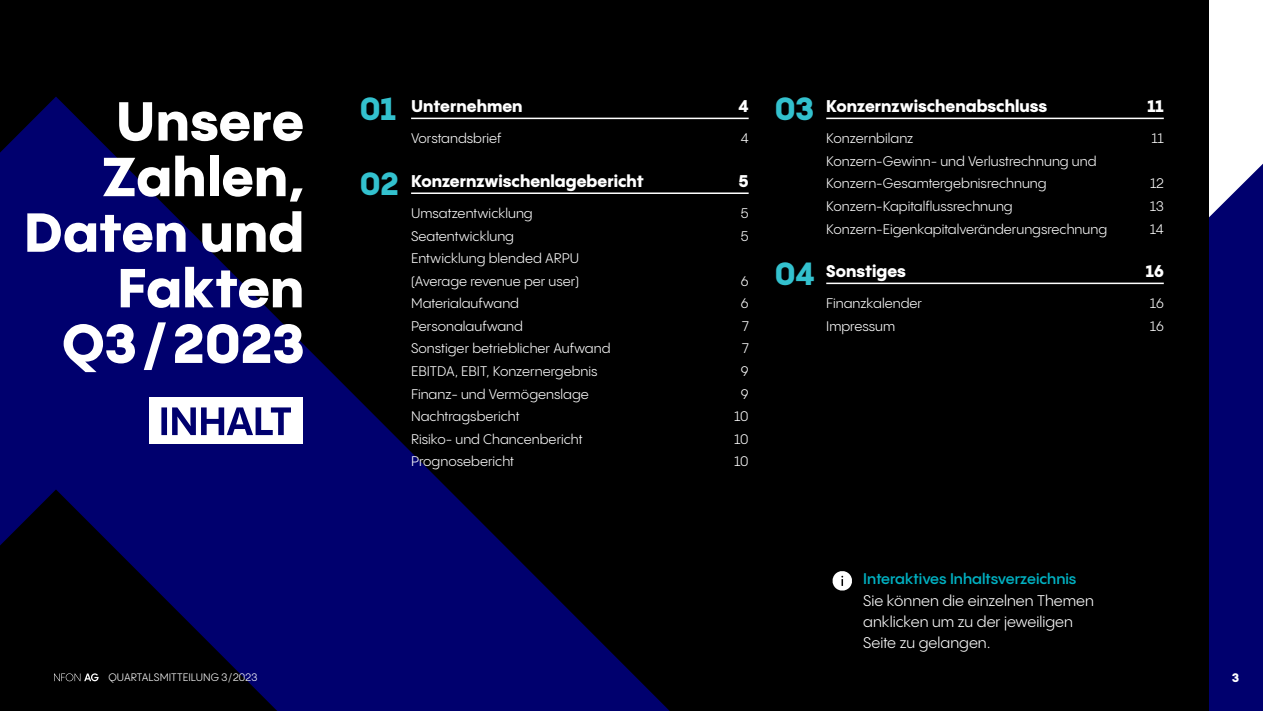
<style>
.page{position:relative;width:1263px;height:711px;background:#fff}
.page>*{position:absolute;margin:0;border:0;box-sizing:border-box;transform-origin:0 0}
.t1{font:800 54px/55.5px "PP Pangram Sans";letter-spacing:.005em;color:#fff;text-align:right}
.t2{font:800 16.5px "PP Pangram Sans";color:#fff}
.t3{font:15px/21px "PP Pangram Sans";color:#fff}
.t4{font:600 15px "PP Pangram Sans";color:#00b1c2}
.t5{font:13.5px/22.5px "PP Pangram Sans";color:#fff}
.t6{font:800 12px "PP Pangram Sans";color:#fff}
.t7{font:10.5px "PP Pangram Sans";letter-spacing:.005em;color:#fff}
.s1{font-size:31.2px;color:#33c1ce}
</style>
<div class="page">
<div style="left:1209px;top:163px;width:54px;height:547px;background:#00006e"></div>
<div style="left:0;top:0;width:1209px;height:710px;background:#000"></div>
<svg style="left:0;top:97px;width:670px;height:613px"></svg>
<div style="left:149px;top:396px;width:153px;height:47px;background:#fff"></div>
<svg style="left:161px;top:407px;width:130px;height:28px"></svg>
<hr style="left:411px;top:117px;width:338px;height:2px;background:#fff">
<hr style="left:411px;top:192px;width:338px;height:2px;background:#fff">
<hr style="left:826px;top:117px;width:338px;height:2px;background:#fff">
<hr style="left:826px;top:282px;width:338px;height:2px;background:#fff">
<svg style="left:832px;top:571px;width:20px;height:20px"></svg>
<svg style="left:54px;top:673px;width:45px;height:7px"></svg>
<h1 class="t1" style="left:24px;top:92px;width:282px">Unsere<br>Zahlen,<br>Daten und<br>Fakten<br>Q3 / 2023</h1>
<p class="t2" style="left:360px;top:96px;width:164px"><span class="s1">01</span> Unternehmen</p>
<p class="t2" style="left:738px;top:96px;width:12px">4</p>
<p class="t5" style="left:411px;top:127px;width:92px">Vorstandsbrief</p>
<p class="t5" style="left:741px;top:127px;width:9px">4</p>
<p class="t2" style="left:360px;top:170px;width:285px"><span class="s1">02</span> Konzernzwischenlagebericht</p>
<p class="t2" style="left:739px;top:170px;width:11px">5</p>
<p class="t5" style="left:411px;top:202px;width:123px">Umsatzentwicklung</p>
<p class="t5" style="left:741px;top:202px;width:9px">5</p>
<p class="t5" style="left:411px;top:224px;width:104px">Seatentwicklung</p>
<p class="t5" style="left:741px;top:224px;width:9px">5</p>
<p class="t5" style="left:411px;top:247px;width:170px">Entwicklung blended ARPU (Average revenue per user)</p>
<p class="t5" style="left:741px;top:269px;width:9px">6</p>
<p class="t5" style="left:411px;top:292px;width:110px">Materialaufwand</p>
<p class="t5" style="left:741px;top:292px;width:9px">6</p>
<p class="t5" style="left:411px;top:314px;width:113px">Personalaufwand</p>
<p class="t5" style="left:742px;top:314px;width:8px">7</p>
<p class="t5" style="left:411px;top:337px;width:201px">Sonstiger betrieblicher Aufwand</p>
<p class="t5" style="left:742px;top:337px;width:8px">7</p>
<p class="t5" style="left:411px;top:359px;width:188px">EBITDA, EBIT, Konzernergebnis</p>
<p class="t5" style="left:741px;top:359px;width:9px">9</p>
<p class="t5" style="left:411px;top:382px;width:179px">Finanz- und Vermögenslage</p>
<p class="t5" style="left:741px;top:382px;width:9px">9</p>
<p class="t5" style="left:411px;top:404px;width:110px">Nachtragsbericht</p>
<p class="t5" style="left:734px;top:404px;width:16px">10</p>
<p class="t5" style="left:411px;top:427px;width:173px">Risiko- und Chancenbericht</p>
<p class="t5" style="left:734px;top:427px;width:16px">10</p>
<p class="t5" style="left:411px;top:449px;width:105px">Prognosebericht</p>
<p class="t5" style="left:734px;top:449px;width:16px">10</p>
<p class="t2" style="left:775px;top:96px;width:273px"><span class="s1">03</span> Konzernzwischenabschluss</p>
<p class="t2" style="left:1147px;top:96px;width:18px">11</p>
<p class="t5" style="left:826px;top:127px;width:89px">Konzernbilanz</p>
<p class="t5" style="left:1152px;top:127px;width:13px">11</p>
<p class="t5" style="left:826px;top:150px;width:272px">Konzern-Gewinn- und Verlustrechnung und<br>Konzern-Gesamtergebnisrechnung</p>
<p class="t5" style="left:1150px;top:172px;width:15px">12</p>
<p class="t5" style="left:826px;top:195px;width:188px">Konzern-Kapitalflussrechnung</p>
<p class="t5" style="left:1150px;top:195px;width:15px">13</p>
<p class="t5" style="left:826px;top:217px;width:282px">Konzern-Eigenkapitalveränderungsrechnung</p>
<p class="t5" style="left:1150px;top:217px;width:15px">14</p>
<p class="t2" style="left:775px;top:260px;width:132px"><span class="s1">04</span> Sonstiges</p>
<p class="t2" style="left:1146px;top:260px;width:19px">16</p>
<p class="t5" style="left:826px;top:292px;width:97px">Finanzkalender</p>
<p class="t5" style="left:1150px;top:292px;width:15px">16</p>
<p class="t5" style="left:826px;top:314px;width:70px">Impressum</p>
<p class="t5" style="left:1150px;top:314px;width:15px">16</p>
<p class="t4" style="left:863px;top:569px;width:215px">Interaktives Inhaltsverzeichnis</p>
<p class="t3" style="left:863px;top:589px;width:232px">Sie können die einzelnen Themen anklicken um zu der jeweiligen<br>Seite zu gelangen.</p>
<p class="t7" style="left:108px;top:670px;width:150px">QUARTALSMITTEILUNG 3/2023</p>
<p class="t6" style="left:1232px;top:669px;width:8px">3</p>
</div>
